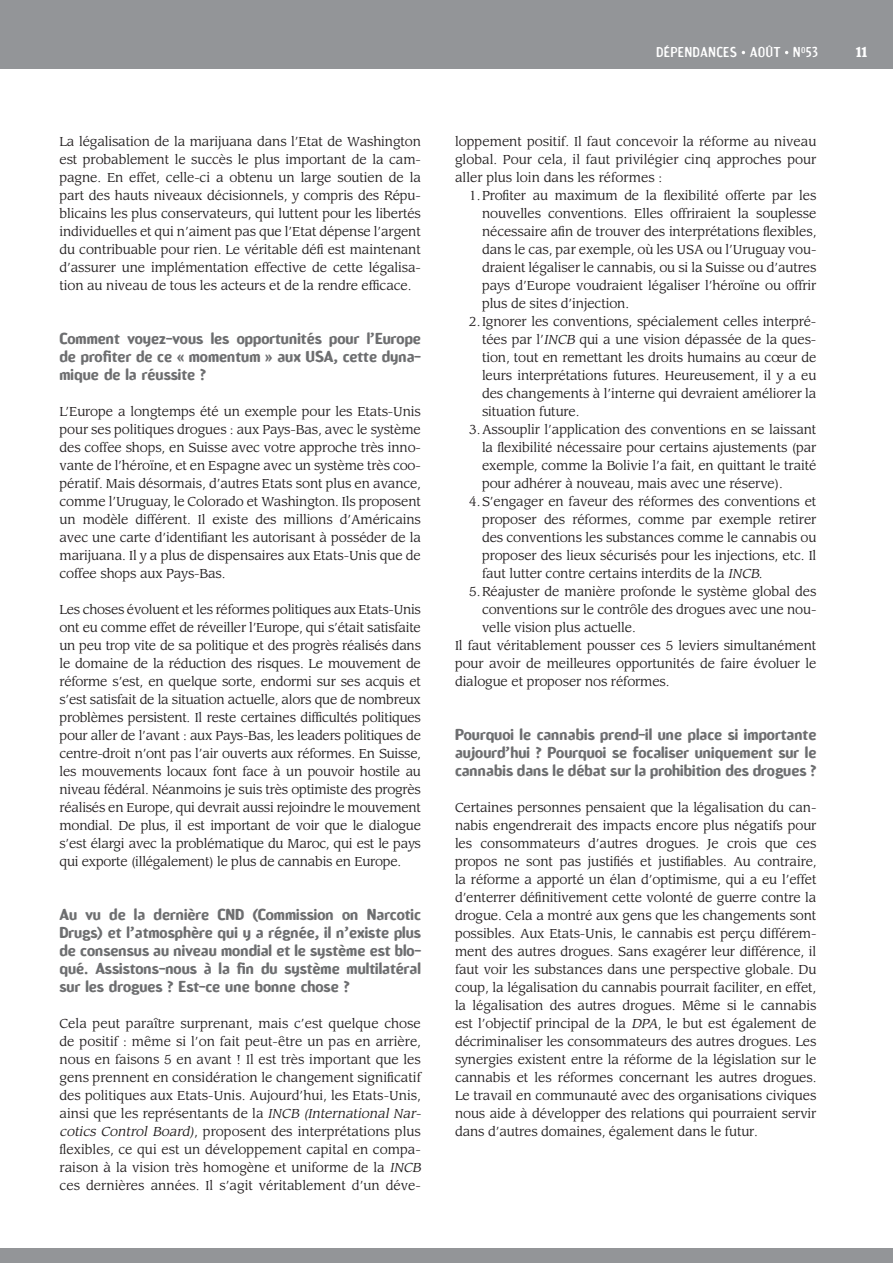
<style>
.page{position:relative;width:893px;height:1263px;background:#fff}
.page>*{position:absolute;margin:0;border:0;box-sizing:border-box;transform-origin:0 0}
.t1{font:700 15px/18px "Amoebia";color:#6d6e70;text-align:justify}
.t2{font:13.5px "Amoebia Sans";letter-spacing:.02em;color:#fff}
.t3{font:700 13.5px "Amoebia";color:#fff}
.t4{font:12.75px/18px "Leawood";letter-spacing:-.01em;color:#231f20;text-align:justify}
.s1{font-style:italic}
</style>
<div class="page">
<div style="left:0;top:0;width:893px;height:68px;background:#939598"></div>
<div style="left:0;top:1249px;width:893px;height:14px;background:#939598"></div>
<p class="t4" style="left:60px;top:133px;width:363px">La légalisation de la marijuana dans l’Etat de Washington est probablement le succès le plus important de la cam&shy;pagne. En effet, celle-ci a obtenu un large soutien de la part des hauts niveaux décisionnels, y compris des Répu&shy;blicains les plus conservateurs, qui luttent pour les libertés individuelles et qui n’aiment pas que l’Etat dépense l’argent du contribuable pour rien. Le véritable défi est maintenant d’assurer une implémentation effective de cette légalisa&shy;tion au niveau de tous les acteurs et de la rendre efficace.</p>
<p class="t1" style="left:60px;top:330px;width:363px">Comment voyez-vous les opportunités pour l’Europe de profiter de ce « momentum » aux USA, cette dyna&shy;mique de la réussite ?</p>
<p class="t4" style="left:60px;top:403px;width:363px">L’Europe a longtemps été un exemple pour les Etats-Unis pour ses politiques drogues : aux Pays-Bas, avec le système des coffee shops, en Suisse avec votre approche très inno&shy;vante de l’héroïne, et en Espagne avec un système très coo&shy;pératif. Mais désormais, d’autres Etats sont plus en avance, comme l’Uruguay, le Colorado et Washington. Ils proposent un modèle différent. Il existe des millions d’Américains avec une carte d’identifiant les autorisant à posséder de la marijuana. Il y a plus de dispensaires aux Etats-Unis que de coffee shops aux Pays-Bas.</p>
<p class="t4" style="left:60px;top:601px;width:363px">Les choses évoluent et les réformes politiques aux Etats-Unis ont eu comme effet de réveiller l’Europe, qui s’était satisfaite un peu trop vite de sa politique et des progrès réalisés dans le domaine de la réduction des risques. Le mouvement de réforme s’est, en quelque sorte, endormi sur ses acquis et s’est satisfait de la situation actuelle, alors que de nombreux problèmes persistent. Il reste certaines difficultés politiques pour aller de l’avant : aux Pays-Bas, les leaders politiques de centre-droit n’ont pas l’air ouverts aux réformes. En Suisse, les mouvements locaux font face à un pouvoir hostile au niveau fédéral. Néanmoins je suis très optimiste des progrès réalisés en Europe, qui devrait aussi rejoindre le mouvement mondial. De plus, il est important de voir que le dialogue s’est élargi avec la problématique du Maroc, qui est le pays qui exporte (illégalement) le plus de cannabis en Europe.</p>
<p class="t1" style="left:60px;top:906px;width:363px">Au vu de la dernière CND (Commission on Narcotic Drugs) et l’atmosphère qui y a régnée, il n’existe plus de consensus au niveau mondial et le système est blo&shy;qué. Assistons-nous à la fin du système multilatéral sur les drogues ? Est-ce une bonne chose ?</p>
<p class="t4" style="left:60px;top:1015px;width:365px;text-align:left">Cela peut paraître surprenant, mais c’est quelque chose de positif : même si l’on fait peut-être un pas en arrière, nous en faisons 5 en avant ! Il est très important que les gens prennent en considération le changement significatif des politiques aux Etats-Unis. Aujourd’hui, les Etats-Unis, ainsi que les représentants de la <span class="s1">INCB (International Nar&shy;cotics Control Board)</span>, proposent des interprétations plus flexibles, ce qui est un développement capital en compa&shy;raison à la vision très homogène et uniforme de la <span class="s1">INCB </span>ces dernières années. Il s’agit véritablement d’un déve-</p>
<p class="t2" style="left:656px;top:47px;width:164px">DÉPENDANCES AOÛT N<sup>O</sup>53</p>
<p class="t3" style="left:856px;top:46px;width:13px">11</p>
<p class="t4" style="left:455px;top:133px;width:363px">loppement positif. Il faut concevoir la réforme au niveau global. Pour cela, il faut privilégier cinq approches pour aller plus loin dans les réformes :</p>
<p class="t4" style="left:482px;top:187px;width:336px;text-indent:-13px">1. Profiter au maximum de la flexibilité offerte par les nouvelles conventions. Elles offriraient la souplesse nécessaire afin de trouver des interprétations flexibles, dans le cas, par exemple, où les USA ou l’Uruguay vou&shy;draient légaliser le cannabis, ou si la Suisse ou d’autres pays d’Europe voudraient légaliser l’héroïne ou offrir plus de sites d’injection.</p>
<p class="t4" style="left:482px;top:313px;width:336px;text-indent:-13px">2. Ignorer les conventions, spécialement celles interpré&shy;tées par l’<span class="s1">INCB</span> qui a une vision dépassée de la ques&shy;tion, tout en remettant les droits humains au cœur de leurs interprétations futures. Heureusement, il y a eu des changements à l’interne qui devraient améliorer la situation future.</p>
<p class="t4" style="left:482px;top:421px;width:336px;text-indent:-13px">3. Assouplir l’application des conventions en se laissant la flexibilité nécessaire pour certains ajustements (par exemple, comme la Bolivie l’a fait, en quittant le traité pour adhérer à nouveau, mais avec une réserve).</p>
<p class="t4" style="left:482px;top:493px;width:336px;text-indent:-13px">4. S’engager en faveur des réformes des conventions et proposer des réformes, comme par exemple retirer des conventions les substances comme le cannabis ou proposer des lieux sécurisés pour les injections, etc. Il faut lutter contre certains interdits de la <span class="s1">INCB</span>.</p>
<p class="t4" style="left:469px;top:583px;width:349px">5. Réajuster de manière profonde le système global des</p>
<p class="t4" style="left:482px;top:601px;width:336px">conventions sur le contrôle des drogues avec une nou-</p>
<p class="t4" style="left:482px;top:619px;width:155px">velle vision plus actuelle.</p>
<p class="t4" style="left:455px;top:637px;width:363px">Il faut véritablement pousser ces 5 leviers simultanément</p>
<p class="t4" style="left:455px;top:655px;width:363px">pour avoir de meilleures opportunités de faire évoluer le</p>
<p class="t4" style="left:455px;top:673px;width:216px">dialogue et proposer nos réformes.</p>
<p class="t1" style="left:455px;top:726px;width:363px">Pourquoi le cannabis prend-il une place si importante aujourd’hui ? Pourquoi se focaliser uniquement sur le cannabis dans le débat sur la prohibition des drogues ?</p>
<p class="t4" style="left:455px;top:799px;width:363px">Certaines personnes pensaient que la légalisation du can&shy;nabis engendrerait des impacts encore plus négatifs pour les consommateurs d’autres drogues. Je crois que ces propos ne sont pas justifiés et justifiables. Au contraire, la réforme a apporté un élan d’optimisme, qui a eu l’effet d’enterrer définitivement cette volonté de guerre contre la drogue. Cela a montré aux gens que les changements sont possibles. Aux Etats-Unis, le cannabis est perçu différem&shy;ment des autres drogues. Sans exagérer leur différence, il faut voir les substances dans une perspective globale. Du coup, la légalisation du cannabis pourrait faciliter, en effet, la légalisation des autres drogues. Même si le cannabis est l’objectif principal de la <span class="s1">DPA</span>, le but est également de décriminaliser les consommateurs des autres drogues. Les synergies existent entre la réforme de la législation sur le cannabis et les réformes concernant les autres drogues.<br>Le travail en communauté avec des organisations civiques nous aide à développer des relations qui pourraient servir dans d’autres domaines, également dans le futur.</p>
</div>
